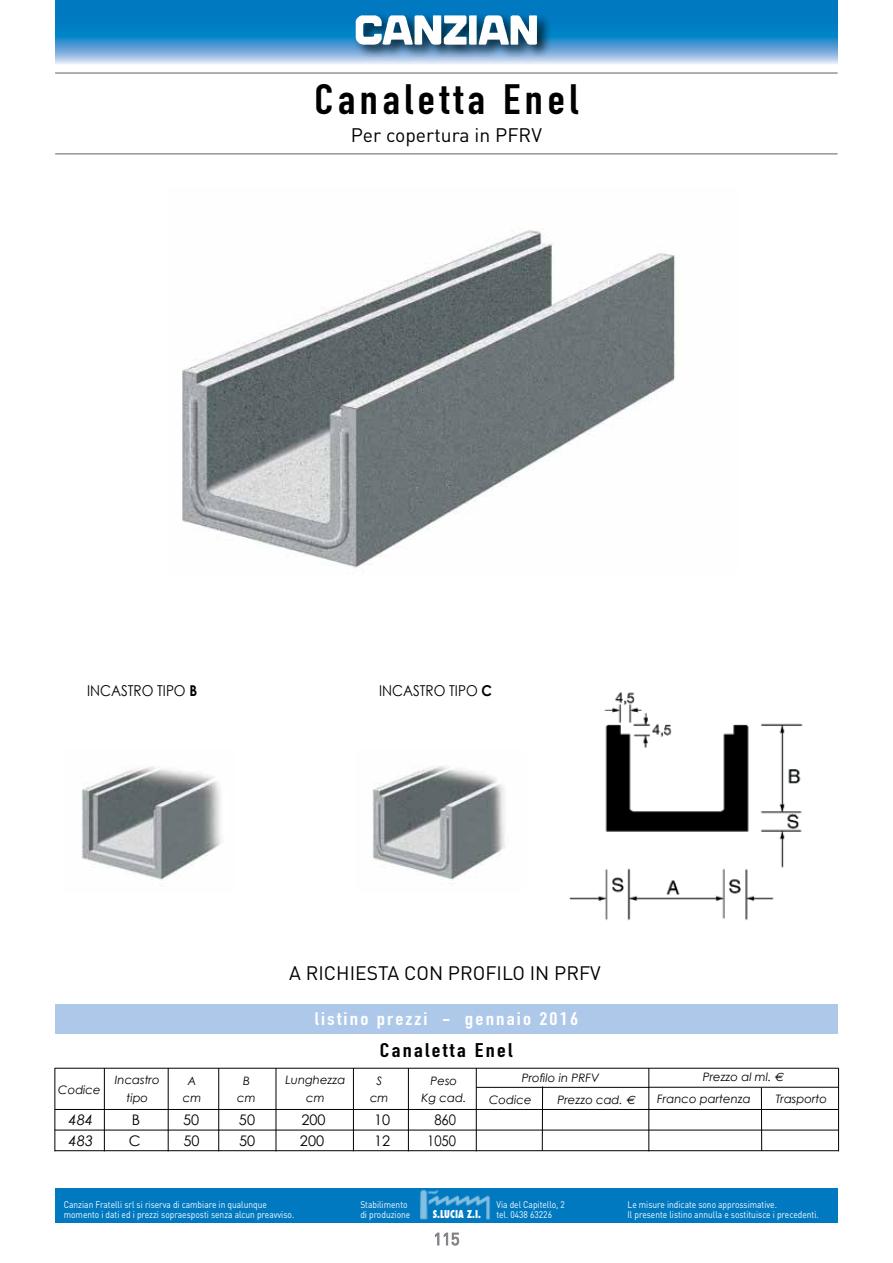
<style>
.page{position:relative;width:893px;height:1263px;background:#fff}
.page>*{position:absolute;margin:0;border:0;box-sizing:border-box;transform-origin:0 0}
.t1{font:41.85px "DIN Engschrift Std";letter-spacing:.1em;color:#000;scale:1.11 1}
.t2{font:19.5px "DIN Engschrift Std";letter-spacing:.1em;color:#000;scale:1.2 1}
.t3{font:19.35px "DIN";color:#000}
.t4{font:18px "DIN Engschrift Std";letter-spacing:.1em;color:#fff;scale:1.2 1}
.t5{font:15px "Century Gothic";color:#000;scale:.9 1}
.t6{font:14.55px "Century Gothic";color:#000}
.t7{font:14.55px "Century Gothic";color:#000;scale:.9 1}
.t8{font:italic 14.55px "Century Gothic";color:#000}
.t9{font:italic 11.7px/17.4px "Century Gothic";color:#000;text-align:center}
.t10{font:800 condensed 10.5px "Futura";color:#fff;scale:.9 1}
.t11{font:9.6px/10.5px "DIN";color:#fff;scale:.87 1}
.s1{font-weight:700}
.s2{font-family:"Euro Sans";font-size:12px}
</style>
<div class="page">
<svg style="left:55px;top:0;width:783px;height:64px"></svg>
<div style="left:353px;top:12px;width:199px;height:47px;background:#000;opacity:.75"></div>
<img style="left:351px;top:10px;width:191px;height:39px">
<svg style="left:435px;top:1232px;width:24px;height:14px"></svg>
<div style="left:55px;top:1188px;width:783px;height:34px;background:#0079c1"></div>
<img style="left:420px;top:1189px;width:71px;height:31px">
<hr style="left:55px;top:1068px;width:784px;height:1px;background:#000">
<hr style="left:55px;top:1109px;width:784px;height:1px;background:#000">
<hr style="left:55px;top:1068px;width:1px;height:83px;background:#000">
<hr style="left:104px;top:1068px;width:1px;height:83px;background:#000">
<hr style="left:408px;top:1068px;width:1px;height:83px;background:#000">
<hr style="left:476px;top:1068px;width:1px;height:83px;background:#000">
<hr style="left:649px;top:1068px;width:1px;height:83px;background:#000">
<hr style="left:761px;top:1087px;width:1px;height:64px;background:#000">
<hr style="left:838px;top:1068px;width:1px;height:83px;background:#000">
<hr style="left:649px;top:1087px;width:190px;height:1px;background:#000">
<hr style="left:168px;top:1068px;width:1px;height:83px;background:#000">
<hr style="left:55px;top:1130px;width:783px;height:1px;background:#000">
<hr style="left:55px;top:1150px;width:783px;height:1px;background:#000">
<hr style="left:353px;top:1068px;width:1px;height:83px;background:#000">
<hr style="left:276px;top:1068px;width:1px;height:83px;background:#000">
<hr style="left:218px;top:1068px;width:1px;height:83px;background:#000">
<div style="left:55px;top:1004px;width:783px;height:30px;background:#adc8e9"></div>
<img style="left:569px;top:692px;width:234px;height:229px">
<hr style="left:55px;top:153px;width:783px;height:2px;background:#939598">
<hr style="left:55px;top:72px;width:783px;height:2px;background:#939598">
<img style="left:182px;top:230px;width:493px;height:338px">
<img style="left:81px;top:766px;width:140px;height:115px">
<img style="left:372px;top:765px;width:133px;height:116px">
<hr style="left:542px;top:1086px;width:1px;height:65px;background:#000">
<hr style="left:476px;top:1087px;width:173px;height:1px;background:#000">
<h1 class="t1" style="left:314px;top:75px;width:239px">Canaletta Enel</h1>
<h3 class="t3" style="left:351px;top:123px;width:193px">Per copertura in PFRV</h3>
<h3 class="t5" style="left:87px;top:681px;width:124px">INCASTRO TIPO <span class="s1">B</span></h3>
<h3 class="t5" style="left:379px;top:681px;width:127px">INCASTRO TIPO <span class="s1">C</span></h3>
<h3 class="t3" style="left:289px;top:961px;width:313px">A RICHIESTA CON PROFILO IN PRFV</h3>
<h3 class="t4" style="left:315px;top:1008px;width:221px">listino prezzi - gennaio 2016</h3>
<h2 class="t2" style="left:380px;top:1039px;width:112px">Canaletta Enel</h2>
<p class="t9" style="left:286px;top:1071px;width:61px">Lunghezza cm</p>
<p class="t9" style="left:58px;top:1081px;width:44px">Codice</p>
<p class="t9" style="left:115px;top:1071px;width:46px">Incastro tipo</p>
<p class="t9" style="left:183px;top:1071px;width:20px">A cm</p>
<p class="t9" style="left:237px;top:1071px;width:20px">B cm</p>
<p class="t9" style="left:370px;top:1071px;width:20px">S cm</p>
<p class="t9" style="left:422px;top:1071px;width:46px">Peso<br>Kg cad.</p>
<p class="t9" style="left:657px;top:1065px;width:128px;line-height:21.9px;text-align:left;text-indent:45px">Prezzo al ml. <span class="s2">€<br></span>Franco partenza</p>
<p class="t9" style="left:522px;top:1069px;width:79px">Profilo in PRFV</p>
<p class="t9" style="left:776px;top:1090px;width:53px">Trasporto</p>
<p class="t9" style="left:489px;top:1091px;width:44px">Codice</p>
<p class="t9" style="left:557px;top:1090px;width:79px">Prezzo cad. <span class="s2">€</span></p>
<h3 class="t8" style="left:69px;top:1111px;width:26px">484</h3>
<h3 class="t6" style="left:132px;top:1111px;width:10px">B</h3>
<h3 class="t6" style="left:183px;top:1111px;width:18px">50</h3>
<h3 class="t6" style="left:239px;top:1111px;width:18px">50</h3>
<h3 class="t6" style="left:301px;top:1111px;width:26px">200</h3>
<h3 class="t6" style="left:374px;top:1111px;width:18px">10</h3>
<h3 class="t7" style="left:434px;top:1111px;width:26px">860</h3>
<h3 class="t8" style="left:69px;top:1132px;width:26px">483</h3>
<h3 class="t6" style="left:129px;top:1132px;width:13px">C</h3>
<h3 class="t6" style="left:183px;top:1132px;width:18px">50</h3>
<h3 class="t6" style="left:239px;top:1132px;width:18px">50</h3>
<h3 class="t6" style="left:300px;top:1132px;width:26px">200</h3>
<h3 class="t6" style="left:374px;top:1132px;width:18px">12</h3>
<h3 class="t7" style="left:427px;top:1132px;width:34px">1050</h3>
<p class="t11" style="left:64px;top:1199px;width:266px">Canzian Fratelli srl si riserva di cambiare in qualunque momento i dati ed i prezzi sopraesposti senza alcun preavviso.</p>
<p class="t11" style="left:628px;top:1199px;width:221px">Le misure indicate sono approssimative.<br>Il presente listino annulla e sostituisce i precedenti.</p>
<p class="t11" style="left:360px;top:1199px;width:59px">Stabilimento di produzione</p>
<p class="t11" style="left:496px;top:1199px;width:80px">Via del Capitello, 2</p>
<p class="t10" style="left:433px;top:1207px;width:55px">S.LUCIA Z.I.</p>
<p class="t11" style="left:496px;top:1209px;width:65px">tel. 0438 63226</p>
</div>
